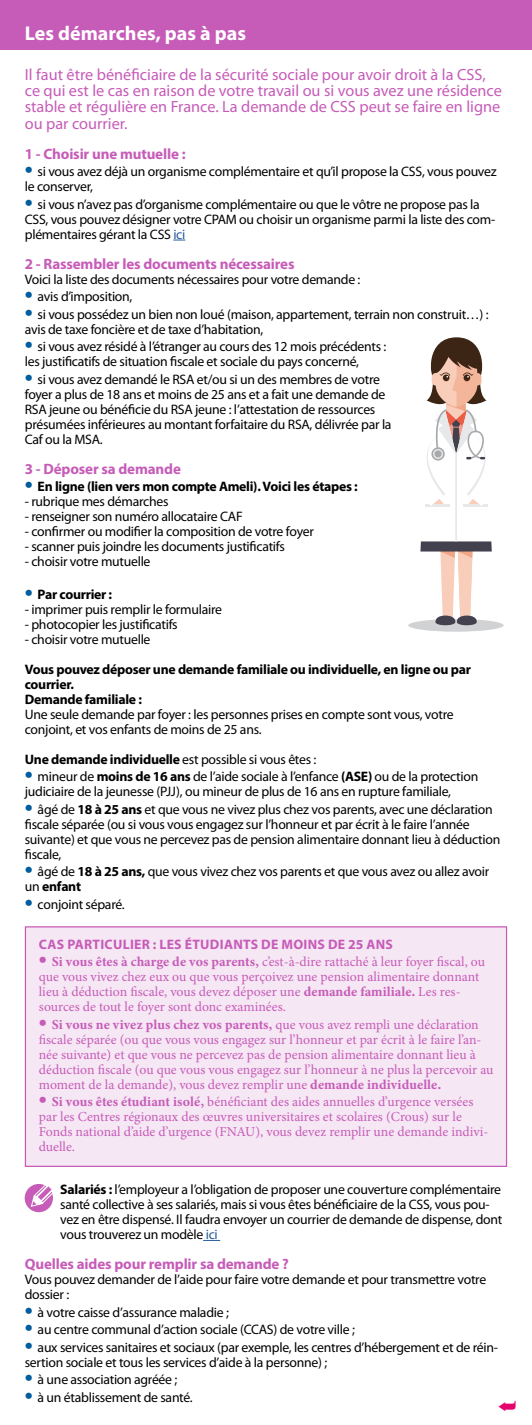
<style>
.page{position:relative;width:532px;height:1425px;background:#fff}
.page>*{position:absolute;margin:0;border:0;box-sizing:border-box;transform-origin:0 0}
.t1{font:700 20px "Myriad Pro";color:#fff}
.t2{font:16.25px/16.2px "Myriad Pro";color:#c65cb8}
.t3{font:700 15px "Myriad Pro";letter-spacing:-.01em;color:#c65cb8}
.t4{font:13.75px/15px "Myriad Pro";letter-spacing:-.02em;color:#000}
.t5{font:13.75px/15px "Minion Pro";color:#c65cb8}
.t6{font:700 13.75px/15px "Myriad Pro";letter-spacing:-.02em;color:#000}
.t7{font:13.75px "Minion Variable Concept";letter-spacing:.025em;color:#c65cb8}
.t8{font:700 13.75px "Myriad Pro";letter-spacing:.02em;color:#c65cb8}
.s1{font-weight:700;font-size:23.75px;color:#005d9f}
.s2{color:#275b9b}
.s3{font-size:23.75px;color:#005d9f}
.s4{font-weight:400}
.s5{font-weight:700}
.s6{font-family:"Myriad Pro";font-weight:700;font-size:23.75px}
.s7{font-family:"Minion Variable Concept"}
.s8{font-family:"Minion Pro"}
</style>
<div class="page">
<div style="left:0;top:0;width:531px;height:50px;background:#c65cb8"></div>
<svg style="left:173px;top:240px;width:12px;height:1px"></svg>
<svg style="left:203px;top:1240px;width:17px;height:1px"></svg>
<div style="left:25px;top:926px;width:482px;height:241px;background:#f6e7f4;border:1px solid #c65cb8"></div>
<div style="left:25px;top:1183px;width:28px;height:29px;background:#c65cb8;border-radius:50%"></div>
<svg style="left:31px;top:1184px;width:22px;height:22px"></svg>
<div style="left:408px;top:619px;width:95px;height:12px;background:#d1d2d4;border-radius:50%"></div>
<svg style="left:410px;top:337px;width:92px;height:289px"></svg>
<h1 class="t1" style="left:25px;top:20px;width:223px">Les démarches, pas à pas</h1>
<p class="t2" style="left:25px;top:66px;width:478px">Il faut être bénéficiaire de la sécurité sociale pour avoir droit à la CSS, ce qui est le cas en raison de votre travail ou si vous avez une résidence stable et régulière en France. La demande de CSS peut se faire en ligne ou par courrier.</p>
<p class="t3" style="left:25px;top:144px;width:162px">1 - Choisir une mutuelle :</p>
<p class="t4" style="left:25px;top:164px;width:473px"><span class="s1">•</span> si vous avez déjà un organisme complémentaire et qu’il propose la CSS, vous pouvez le conserver,</p>
<p class="t4" style="left:25px;top:196px;width:472px"><span class="s1">•</span> si vous n’avez pas d’organisme complémentaire ou que le vôtre ne propose pas la<br>CSS, vous pouvez désigner votre CPAM ou choisir un organisme parmi la liste des com&shy;plémentaires gérant la CSS <span class="s2">ici</span></p>
<p class="t3" style="left:25px;top:254px;width:271px">2 - Rassembler les documents nécessaires</p>
<p class="t4" style="left:25px;top:271px;width:337px">Voici la liste des documents nécessaires pour votre demande :</p>
<p class="t4" style="left:25px;top:289px;width:109px"><span class="s1">•</span> avis d’imposition,</p>
<p class="t4" style="left:25px;top:306px;width:465px"><span class="s1">•</span> si vous possédez un bien non loué (maison, appartement, terrain non construit…) : avis de taxe foncière et de taxe d’habitation,</p>
<p class="t4" style="left:25px;top:339px;width:363px"><span class="s1">•</span> si vous avez résidé à l’étranger au cours des 12 mois précédents : les justificatifs de situation fiscale et sociale du pays concerné,</p>
<p class="t4" style="left:25px;top:371px;width:368px"><span class="s1">•</span> si vous avez demandé le RSA et/ou si un des membres de votre foyer a plus de 18 ans et moins de 25 ans et a fait une demande de RSA jeune ou bénéficie du RSA jeune : l’attestation de ressources présumées inférieures au montant forfaitaire du RSA, délivrée par la Caf ou la MSA.</p>
<p class="t3" style="left:25px;top:459px;width:158px">3 - Déposer sa demande</p>
<p class="t6" style="left:25px;top:478px;width:334px"><span class="s3">•</span> En ligne (lien vers mon compte Ameli). Voici les étapes :</p>
<p class="t4" style="left:25px;top:494px;width:145px">- rubrique mes démarches</p>
<p class="t4" style="left:25px;top:509px;width:219px">- renseigner son numéro allocataire CAF</p>
<p class="t4" style="left:25px;top:524px;width:290px">- confirmer ou modifier la composition de votre foyer</p>
<p class="t4" style="left:25px;top:539px;width:261px">- scanner puis joindre les documents justificatifs</p>
<p class="t4" style="left:25px;top:554px;width:127px">- choisir votre mutuelle</p>
<p class="t6" style="left:25px;top:586px;width:89px"><span class="s3">•</span> Par courrier :</p>
<p class="t4" style="left:25px;top:601px;width:199px">- imprimer puis remplir le formulaire</p>
<p class="t4" style="left:25px;top:616px;width:154px">- photocopier les justificatifs</p>
<p class="t4" style="left:25px;top:631px;width:127px">- choisir votre mutuelle</p>
<p class="t6" style="left:25px;top:661px;width:447px">Vous pouvez déposer une demande familiale ou individuelle, en ligne ou par courrier.<br>Demande familiale :</p>
<p class="t4" style="left:25px;top:706px;width:430px">Une seule demande par foyer : les personnes prises en compte sont vous, votre conjoint, et vos enfants de moins de 25 ans.</p>
<p class="t6" style="left:25px;top:751px;width:293px">Une demande individuelle <span class="s4">est possible si vous êtes :</span></p>
<p class="t4" style="left:25px;top:769px;width:455px"><span class="s1">•</span> mineur de <span class="s5">moins de 16 ans</span> de l’aide sociale à l’enfance <span class="s5">(ASE)</span> ou de la protection judiciaire de la jeunesse (PJJ), ou mineur de plus de 16 ans en rupture familiale,</p>
<p class="t4" style="left:25px;top:801px;width:477px"><span class="s1">•</span> âgé de <span class="s5">18 à 25 ans</span> et que vous ne vivez plus chez vos parents, avec une déclaration fiscale séparée (ou si vous vous engagez sur l’honneur et par écrit à le faire l’année suivante) et que vous ne percevez pas de pension alimentaire donnant lieu à déduction fiscale,</p>
<p class="t4" style="left:25px;top:864px;width:466px"><span class="s1">•</span> âgé de <span class="s5">18 à 25 ans,</span> que vous vivez chez vos parents et que vous avez ou allez avoir un <span class="s5">enfant</span></p>
<p class="t4" style="left:25px;top:896px;width:101px"><span class="s1">•</span> conjoint séparé.</p>
<p class="t8" style="left:39px;top:935px;width:355px">CAS PARTICULIER : LES ÉTUDIANTS DE MOINS DE 25 ANS</p>
<p class="t5" style="left:39px;top:954px;width:447px"><span class="s6">•</span> <span class="s7">Si vous êtes à charge de vos parents,</span> c’est-à-dire rattaché à leur foyer fiscal, ou que vous vivez chez eux ou que vous perçoivez une pension alimentaire donnant lieu à déduction fiscale, vous devez déposer une <span class="s7">demande familiale.</span> Les res&shy;sources de tout le foyer sont donc examinées.</p>
<p class="t7" style="left:39px;top:1014px;width:441px"><span class="s6">•</span> Si vous ne vivez plus chez vos parents, <span class="s8">que vous avez rempli une déclaration</span></p>
<p class="t5" style="left:39px;top:1031px;width:456px">fiscale séparée (ou que vous vous engagez sur l’honneur et par écrit à le faire l’an&shy;née suivante) et que vous ne percevez pas de pension alimentaire donnant lieu à déduction fiscale (ou que vous vous engagez sur l’honneur à ne plus la percevoir au moment de la demande), vous devez remplir une <span class="s7">demande individuelle.</span></p>
<p class="t5" style="left:39px;top:1094px;width:451px"><span class="s6">•</span> <span class="s7">Si vous êtes étudiant isolé,</span> bénéficiant des aides annuelles d’urgence versées par les Centres régionaux des œuvres universitaires et scolaires (Crous) sur le Fonds national d’aide d’urgence (FNAU), vous devez remplir une demande indivi&shy;duelle.</p>
<p class="t4" style="left:60px;top:1181px;width:443px"><span class="s5">Salariés :</span> l’employeur a l’obligation de proposer une couverture complémentaire santé collective à ses salariés, mais si vous êtes bénéficiaire de la CSS, vous pou&shy;vez en être dispensé. Il faudra envoyer un courrier de demande de dispense, dont vous trouverez un modèle <span class="s2">ici</span></p>
<p class="t3" style="left:25px;top:1254px;width:265px">Quelles aides pour remplir sa demande ?</p>
<p class="t4" style="left:25px;top:1271px;width:463px">Vous pouvez demander de l’aide pour faire votre demande et pour transmettre votre dossier :</p>
<p class="t4" style="left:25px;top:1304px;width:205px"><span class="s1">•</span> à votre caisse d’assurance maladie ;</p>
<p class="t4" style="left:25px;top:1321px;width:331px"><span class="s1">•</span> au centre communal d’action sociale (CCAS) de votre ville ;</p>
<p class="t4" style="left:25px;top:1339px;width:474px"><span class="s1">•</span> aux services sanitaires et sociaux (par exemple, les centres d’hébergement et de réin&shy;sertion sociale et tous les services d’aide à la personne) ;</p>
<p class="t4" style="left:25px;top:1371px;width:154px"><span class="s1">•</span> à une association agréée ;</p>
<p class="t4" style="left:25px;top:1389px;width:169px"><span class="s1">•</span> à un établissement de santé.</p>
</div>
